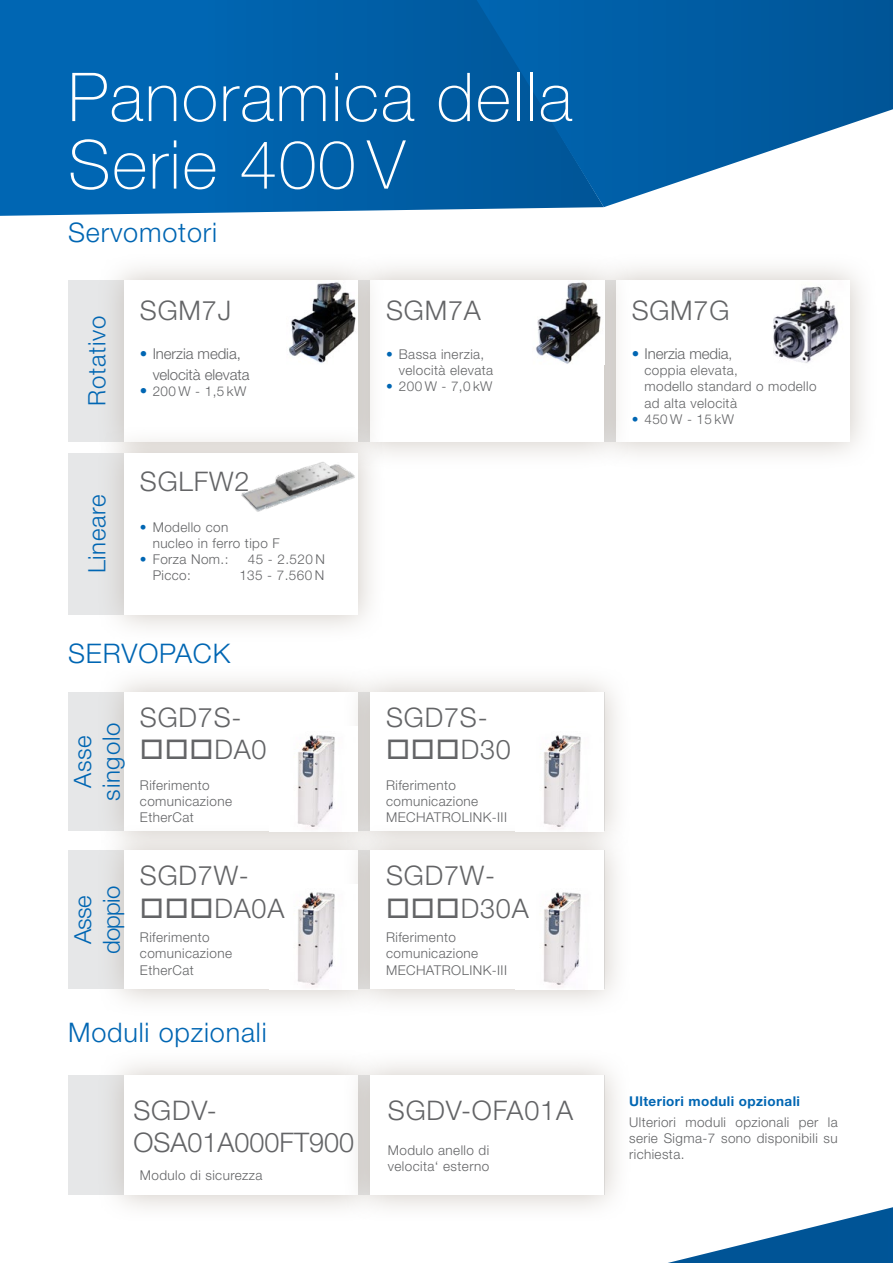
<style>
.page{position:relative;width:893px;height:1263px;background:#fff}
.page>*{position:absolute;margin:0;border:0;box-sizing:border-box;transform-origin:0 0}
.t1{font:100 67.5px/67.5px "Helvetica Neue LT";letter-spacing:.025em;color:#fff}
.t2{font:300 27px "Helvetica Neue LT";letter-spacing:.03em;color:#636466}
.t3{font:300 27px "Helvetica Neue LT";letter-spacing:.03em;color:#0066b3}
.t4{font:300 27px "Helvetica Neue LT";color:#636466}
.t5{font:300 24px/28.8px "Helvetica Neue LT";letter-spacing:.03em;color:#0066b3;text-align:center}
.t6{font:300 23.55px/28.8px "Helvetica Neue LT";letter-spacing:-.04em;color:#0066b3;text-align:center}
.t7{font:300 15px/21px "Helvetica Neue LT Pro";letter-spacing:-.005em;color:#636466}
.t8{font:300 13.5px/16.2px "Helvetica Neue LT";letter-spacing:.03em;color:#636466}
.t9{font:700 13.5px "Helvetica Neue LT";letter-spacing:.03em;color:#0066b3}
.s1{font-family:"Helvetica Neue LT";color:#0066b3}
.s2{font-size:15px;color:#0066b3}
.s3{color:#0066b3}
.s4{font-family:"Helvetica Neue LT";font-size:13.5px}
</style>
<div class="page">
<div style="left:68px;top:280px;width:782px;height:162px;background:#e6e7e8"></div>
<div style="left:588px;top:253px;width:289px;height:217px;background:#bfb6ad;opacity:.75"></div>
<div style="left:616px;top:280px;width:234px;height:162px;background:#fff"></div>
<div style="left:343px;top:253px;width:288px;height:217px;background:#bfb6ad;opacity:.75"></div>
<div style="left:370px;top:280px;width:234px;height:162px;background:#fff"></div>
<div style="left:96px;top:253px;width:289px;height:217px;background:#bfb6ad;opacity:.75"></div>
<div style="left:124px;top:280px;width:234px;height:162px;background:#fff"></div>
<img style="left:289px;top:282px;width:67px;height:81px">
<div style="left:68px;top:453px;width:290px;height:161px;background:#e6e7e8"></div>
<img style="left:536px;top:282px;width:65px;height:82px">
<img style="left:773px;top:286px;width:66px;height:77px">
<div style="left:96px;top:425px;width:289px;height:217px;background:#bfb6ad;opacity:.75"></div>
<div style="left:124px;top:453px;width:234px;height:161px;background:#fff"></div>
<div style="left:68px;top:692px;width:536px;height:139px;background:#e6e7e8"></div>
<div style="left:68px;top:851px;width:536px;height:138px;background:#e6e7e8"></div>
<div style="left:96px;top:665px;width:289px;height:194px;background:#bfb6ad;opacity:.75"></div>
<div style="left:124px;top:692px;width:234px;height:139px;background:#fff"></div>
<div style="left:96px;top:823px;width:289px;height:194px;background:#bfb6ad;opacity:.75"></div>
<div style="left:124px;top:851px;width:234px;height:138px;background:#fff"></div>
<div style="left:343px;top:665px;width:288px;height:194px;background:#bfb6ad;opacity:.75"></div>
<div style="left:370px;top:692px;width:234px;height:139px;background:#fff"></div>
<div style="left:343px;top:823px;width:288px;height:194px;background:#bfb6ad;opacity:.75"></div>
<div style="left:370px;top:851px;width:234px;height:138px;background:#fff"></div>
<img style="left:270px;top:726px;width:88px;height:105px">
<img style="left:297px;top:884px;width:61px;height:105px">
<img style="left:543px;top:892px;width:38px;height:95px">
<img style="left:516px;top:735px;width:88px;height:96px">
<div style="left:68px;top:1076px;width:536px;height:119px;background:#e6e7e8"></div>
<div style="left:96px;top:1048px;width:289px;height:174px;background:#bfb6ad;opacity:.75"></div>
<div style="left:124px;top:1076px;width:234px;height:119px;background:#fff"></div>
<div style="left:343px;top:1048px;width:288px;height:174px;background:#bfb6ad;opacity:.75"></div>
<div style="left:370px;top:1076px;width:234px;height:119px;background:#fff"></div>
<img style="left:241px;top:467px;width:114px;height:45px">
<img style="left:269px;top:462px;width:74px;height:42px">
<svg style="left:0;top:0;width:604px;height:216px;background:#0666af"></svg>
<svg style="left:477px;top:0;width:416px;height:207px"></svg>
<svg style="left:668px;top:1207px;width:225px;height:56px"></svg>
<h1 class="t1" style="left:109px;top:63px;width:650px">roduct Overview 400 V</h1>
<h1 class="t1" style="left:68px;top:63px;width:506px">Panoramica della<br>Serie 400 V</h1>
<h2 class="t3" style="left:68px;top:216px;width:151px">Servomotori</h2>
<h3 class="t5" style="left:82px;top:406px;width:91px;rotate:-90deg">Rotativo</h3>
<h3 class="t5" style="left:82px;top:573px;width:81px;rotate:-90deg">Lineare</h3>
<h2 class="t2" style="left:140px;top:294px;width:93px">SGM7J</h2>
<p class="t7" style="left:153px;top:343px;width:98px;text-indent:-13px"><span class="s1">•</span> Inerzia media, velocità elevata</p>
<p class="t8" style="left:140px;top:383px;width:108px"><span class="s2">•</span> 200 W - 1,5 kW</p>
<h2 class="t2" style="left:140px;top:465px;width:111px">SGLFW2</h2>
<p class="t8" style="left:153px;top:518px;width:129px;text-indent:-13px"><span class="s3">•</span> Modello con<br>nucleo in ferro tipo F</p>
<p class="t8" style="left:140px;top:551px;width:90px"><span class="s3">•</span> Forza Nom.:</p>
<p class="t8" style="left:248px;top:551px;width:78px">45 - 2.520 N</p>
<p class="t8" style="left:153px;top:567px;width:40px">Picco:</p>
<p class="t8" style="left:239px;top:567px;width:86px">135 - 7.560 N</p>
<h2 class="t3" style="left:68px;top:637px;width:164px">SERVOPACK</h2>
<h3 class="t5" style="left:68px;top:800px;width:79px;rotate:-90deg">Asse singolo</h3>
<h2 class="t2" style="left:140px;top:701px;width:103px">SGD7S-</h2>
<h2 class="t2" style="left:140px;top:733px;width:128px">□□□DA0</h2>
<p class="t8" style="left:140px;top:776px;width:94px">Riferimento comunicazione<br>EtherCat</p>
<h3 class="t6" style="left:68px;top:954px;width:69px;rotate:-90deg">Asse doppio</h3>
<h2 class="t2" style="left:140px;top:859px;width:111px">SGD7W-</h2>
<h2 class="t2" style="left:140px;top:892px;width:146px">□□□DA0A</h2>
<p class="t8" style="left:140px;top:929px;width:94px">Riferimento comunicazione<br>EtherCat</p>
<h2 class="t3" style="left:68px;top:1015px;width:200px">Moduli opzionali</h2>
<h2 class="t2" style="left:386px;top:294px;width:96px">SGM7A</h2>
<p class="t8" style="left:399px;top:346px;width:96px;text-indent:-13px"><span class="s3">•</span> Bassa inerzia, velocità elevata</p>
<p class="t8" style="left:386px;top:378px;width:108px"><span class="s3">•</span> 200 W - 7,0 kW</p>
<h2 class="t2" style="left:386px;top:701px;width:103px">SGD7S-</h2>
<h2 class="t2" style="left:386px;top:733px;width:126px">□□□D30</h2>
<p class="t8" style="left:386px;top:776px;width:122px">Riferimento comunicazione<br>MECHATROLINK-III</p>
<h2 class="t2" style="left:386px;top:859px;width:111px">SGD7W-</h2>
<h2 class="t2" style="left:386px;top:892px;width:144px">□□□D30A</h2>
<p class="t8" style="left:386px;top:929px;width:122px">Riferimento comunicazione<br>MECHATROLINK-III</p>
<h2 class="t2" style="left:133px;top:1093px;width:85px">SGDV-</h2>
<h2 class="t2" style="left:388px;top:1093px;width:187px">SGDV-OFA01A</h2>
<h2 class="t4" style="left:133px;top:1126px;width:222px">OSA01A000FT900</h2>
<p class="t8" style="left:388px;top:1142px;width:103px">Modulo anello di velocita‘ esterno</p>
<p class="t8" style="left:140px;top:1167px;width:124px">Modulo di sicurezza</p>
<h2 class="t2" style="left:632px;top:294px;width:99px">SGM7G</h2>
<p class="t7" style="left:632px;top:343px;width:102px"><span class="s1">•</span> Inerzia media<span class="s4">,</span></p>
<p class="t8" style="left:644px;top:362px;width:174px">coppia elevata,<br>modello standard o modello ad alta velocità</p>
<p class="t8" style="left:632px;top:411px;width:104px"><span class="s3">•</span> 450 W - 15 kW</p>
<p class="t9" style="left:629px;top:1093px;width:172px">Ulteriori moduli opzionali</p>
<p class="t8" style="left:629px;top:1113px;width:210px;text-align:justify">Ulteriori moduli opzionali per la serie Sigma-7 sono disponibili su richiesta.</p>
</div>
